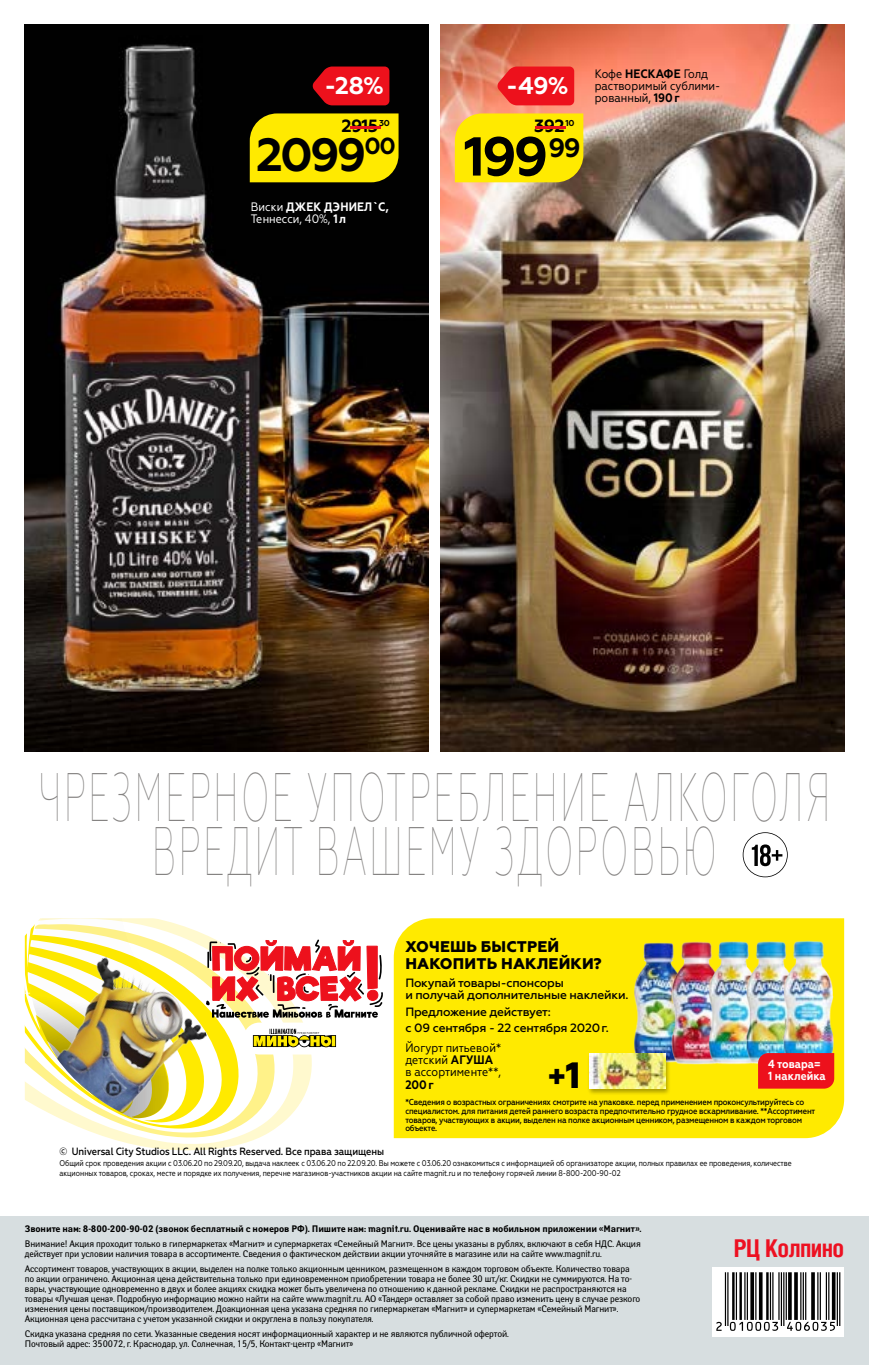
<style>
.page{position:relative;width:869px;height:1365px;background:#fff}
.page>*{position:absolute;margin:0;border:0;box-sizing:border-box;transform-origin:0 0}
.t1{font:100 68.42px/54.4px "Geometria Narrow";letter-spacing:.07em;color:#858382;text-align:center;scale:.56 1}
.t2{font:700 54.6px "Geometria";color:#000}
.t3{font:700 46.38px "Geometria";color:#000}
.t4{font:800 36.57px "Geometria";color:#000}
.t5{font:800 28.88px "Geometria";color:#000}
.GorodRC{font:700 24.5px "Helios Cond";letter-spacing:-.025em;color:#ed1021}
.t6{font:700 24.15px "Geometria";color:#fff}
.t7{font:700 17.68px "Geometria";letter-spacing:-.04em;color:#000}
.t8{font:700 17.68px "Geometria";color:#ed111c;scale:5.5 1}
.t9{font:800 15.4px/17.2px "Geometria";letter-spacing:.01em;color:#000}
.t10{font:12.25px/12.2px "Geometria Narrow";color:#000}
.t11{font:12.25px/12.2px "Geometria Narrow";color:#fff}
.t12{font:500 12.08px/12.1px "Geometria";letter-spacing:-.02em;color:#000}
.t13{font:700 11.72px "Geometria Narrow";color:#fff}
.t14{font:500 10.5px "Geometria Narrow";letter-spacing:-.01em;color:#000}
.t15{font:9.45px/10px "Yanus C";letter-spacing:-.01em;color:#000;scale:.95 1}
.t16{font:700 9.45px "Yanus C";letter-spacing:-.01em;color:#000;scale:.95 1}
.t17{font:500 8.58px/8.8px "Geometria Narrow";letter-spacing:-.02em;color:#000}
.t18{font:700 8.58px "Geometria";color:#000}
.t19{font:8.4px/10.5px "Geometria Narrow";letter-spacing:-.01em;color:#000;scale:.94 1}
.t20{font:1.75px "Verdana";color:#fff}
.s1{font-weight:700}
.s2{font-size:17.68px;color:#ed111c}
</style>
<div class="page">
<div style="left:0;top:1215px;width:868px;height:149px;background:#d7dee0"></div>
<div style="left:712px;top:1266px;width:131px;height:70px;background:#fff"></div>
<svg style="left:716px;top:1272px;width:124px;height:58px"></svg>
<img style="left:25px;top:25px;width:403px;height:727px">
<img style="left:441px;top:25px;width:402px;height:727px">
<svg style="left:742px;top:832px;width:45px;height:45px"></svg>
<div style="left:250px;top:113px;width:148px;height:69px;background:#ffea00"></div>
<svg style="left:312px;top:66px;width:77px;height:39px"></svg>
<div style="left:454px;top:113px;width:129px;height:69px;background:#ffea00"></div>
<svg style="left:497px;top:66px;width:77px;height:39px"></svg>
<div style="left:393px;top:918px;width:450px;height:219px;background:#ffea00"></div>
<svg style="left:113px;top:1139px;width:143px;height:12px"></svg>
<svg style="left:89px;top:1131px;width:182px;height:8px"></svg>
<svg style="left:25px;top:918px;width:358px;height:213px"></svg>
<img style="left:630px;top:940px;width:33px;height:112px">
<img style="left:663px;top:940px;width:36px;height:124px">
<img style="left:699px;top:940px;width:38px;height:124px">
<img style="left:737px;top:940px;width:37px;height:124px">
<img style="left:774px;top:940px;width:68px;height:124px">
<svg style="left:757px;top:1052px;width:76px;height:36px"></svg>
<div style="left:586px;top:1052px;width:84px;height:43px;background:#000;opacity:.34"></div>
<img style="left:589px;top:1052px;width:76px;height:36px">
<p class="t6" style="left:324px;top:71px;width:61px">-28%</p>
<p class="t7" style="left:341px;top:115px;width:38px">2915</p>
<p class="t18" style="left:379px;top:118px;width:12px">30</p>
<p class="t8" style="left:341px;top:115px;width:10px">-</p>
<p class="t3" style="left:256px;top:127px;width:141px">2099<sup>00</sup></p>
<p class="t11" style="left:251px;top:200px;width:139px">Виски <span class="s1">ДЖЕК ДЭНИЕЛ`C,<br></span>Теннесси, 40%, <span class="s1">1 л</span></p>
<p class="t6" style="left:506px;top:71px;width:64px">-49%</p>
<p class="t7" style="left:534px;top:115px;width:32px">392</p>
<p class="t18" style="left:525px;top:118px;width:50px"><span class="s2">-</span> 10</p>
<p class="t2" style="left:463px;top:124px;width:118px">199<sup>99</sup></p>
<p class="t10" style="left:594px;top:67px;width:127px">Кофе <span class="s1">НЕСКАФЕ</span> Голд растворимый сублими&shy;рованный, <span class="s1">190 г</span></p>
<p class="t1" style="left:39px;top:769px;width:1414px">ЧРЕЗМЕРНОЕ УПОТРЕБЛЕНИЕ АЛКОГОЛЯ<br>ВРЕДИТ ВАШЕМУ ЗДОРОВЬЮ</p>
<p class="t20" style="left:25px;top:992px;width:7px">90221</p>
<p class="t9" style="left:405px;top:937px;width:198px">ХОЧЕШЬ БЫСТРЕЙ<br>НАКОПИТЬ НАКЛЕЙКИ?</p>
<p class="t12" style="left:405px;top:977px;width:224px">Покупай товары-спонсоры<br>и получай дополнительные наклейки.</p>
<p class="t12" style="left:405px;top:1004px;width:205px;line-height:15.4px">Предложение действует:<br>с 09 сентября - 22 сентября 2020г.</p>
<p class="t10" style="left:405px;top:1041px;width:97px">Йогурт питьевой* детский <span class="s1">АГУША </span>в ассортименте**,<br><span class="s1">200 г</span></p>
<p class="t17" style="left:405px;top:1097px;width:411px">*Сведения о возрастных ограничениях смотрите на упаковке. перед применением проконсультируйтесь со специалистом. для питания детей раннего возраста предпочтительно грудное вскармливание. **Ассортимент товаров, участвующих в акции, выделен на полке акционным ценником, размещенном в каждом торговом объекте.</p>
<p class="t13" style="left:767px;top:1056px;width:54px">4 товара=</p>
<p class="t4" style="left:565px;top:1053px;width:16px">1</p>
<p class="t5" style="left:547px;top:1058px;width:20px">+</p>
<p class="t13" style="left:767px;top:1068px;width:59px">1 наклейка</p>
<p class="t14" style="left:60px;top:1145px;width:326px">© Universal City Studios LLC. All Rights Reserved. Все права защищены</p>
<p class="t19" style="left:60px;top:1157px;width:779px">Общий срок проведения акции с 03.06.20 по 29.09.20, выдача наклеек с 03.06.20 по 22.09.20. Вы можете с 03.06.20 ознакомиться с информацией об организаторе акции, полных правилах ее проведения, количестве акционных товаров, сроках, месте и порядке их получения, перечне магазинов-участников акции на сайте magnit.ru и по телефону горячей линии 8-800-200-90-02</p>
<p class="t16" style="left:25px;top:1223px;width:650px">Звоните нам: 8-800-200-90-02 (звонок бесплатный с номеров РФ). Пишите нам: magnit.ru. Оценивайте нас в мобильном приложении «Магнит».</p>
<p class="t15" style="left:25px;top:1238px;width:649px">Внимание! Акция проходит только в гипермаркетах «Магнит» и супермаркетах «Семейный Магнит». Все цены указаны в рублях, включают в себя НДС. Акция действует при условии наличия товара в ассортименте. Сведения о фактическом действии акции уточняйте в магазине или на сайте www.magnit.ru.</p>
<p class="t15" style="left:25px;top:1263px;width:649px">Ассортимент товаров, участвующих в акции, выделен на полке только акционным ценником, размещенном в каждом торговом объекте. Количество товара по акции ограничено. Акционная цена действительна только при единовременном приобретении товара не более 30 шт./кг. Скидки не суммируются. На то&shy;вары, участвующие одновременно в двух и более акциях скидка может быть увеличена по отношению к данной рекламе. Скидки не распространяются на товары «Лучшая цена». Подробную информацию можно найти на сайте www.magnit.ru. АО «Тандер» оставляет за собой право изменить цену в случае резкого изменения цены поставщиком/производителем. Доакционная цена указана средняя по гипермаркетам «Магнит» и супермаркетам «Семейный Магнит».<br>Акционная цена рассчитана с учетом указанной скидки и округлена в пользу покупателя.</p>
<p class="t15" style="left:25px;top:1328px;width:510px">Скидка указана средняя по сети. Указанные сведения носят информационный характер и не являются публичной офертой.<br>Почтовый адрес: 350072, г. Краснодар, ул. Солнечная, 15/5, Контакт-центр «Магнит»</p>
<p class="GorodRC" style="left:733px;top:1233px;width:112px">РЦ Колпино</p>
</div>
